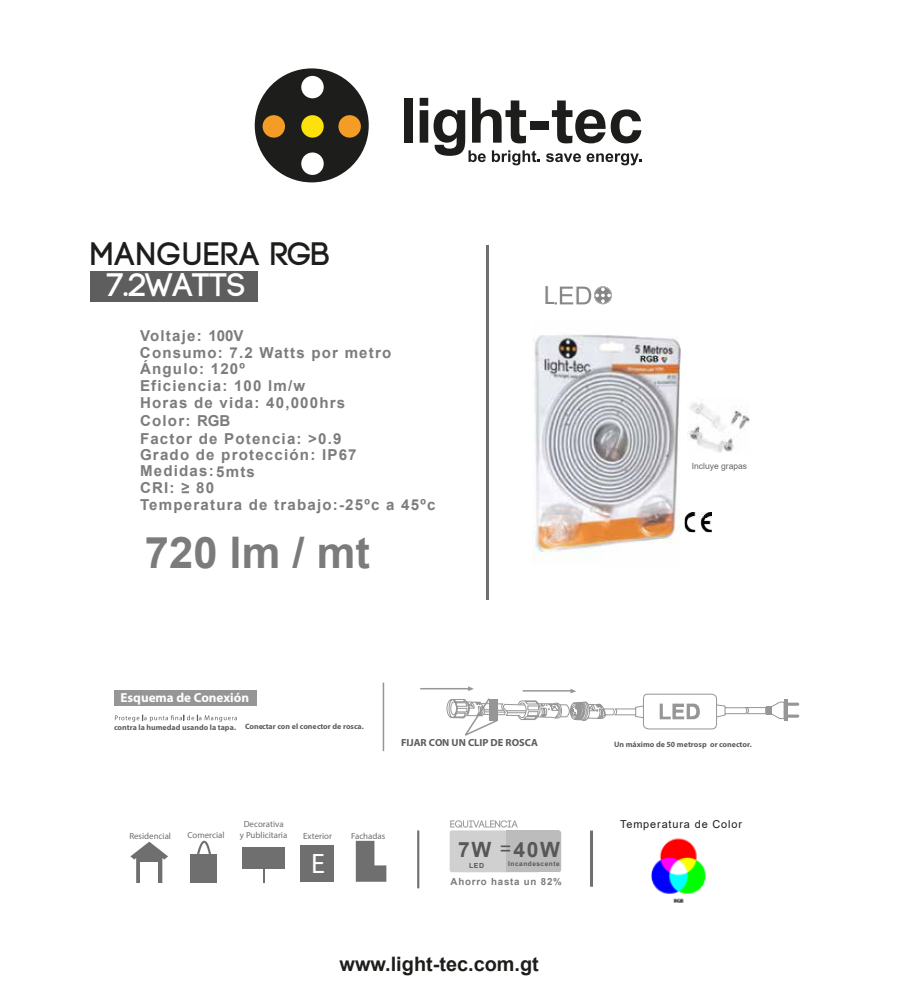
<style>
.page{position:relative;width:918px;height:999px;background:#fff}
.page>*{position:absolute;margin:0;border:0;box-sizing:border-box;transform-origin:0 0}
.t1{font:700 43.5px "Arial";color:#7c7b7b}
.t2{font:700 32.4px "Code";letter-spacing:.06em;color:#1d1d1b}
.t3{font:700 32.4px "Code";color:#fff}
.t4{font:28.2px "Myriad Pro";color:#fff}
.t5{font:700 21px "Arial";color:#575756}
.t6{font:700 19.95px "Arial";color:#1d1d1b}
.t7{font:700 15.15px/16.5px "Arial";letter-spacing:.08em;color:#7c7c7b}
.t8{font:700 13.05px "Myriad Pro";color:#fff}
.t9{font:10.95px "Arial";letter-spacing:.08em;color:#1d1d1b}
.t10{font:700 10.2px "Myriad Pro";color:#5e5d5d}
.t11{font:700 9.75px "Arial";letter-spacing:.08em;color:#7c7b7b}
.t12{font:8.85px/10.6px "Myriad Pro";color:#706f6f;text-align:center}
.t13{font:8.55px "Arial";color:#646363}
.t14{font:700 7.8px "Myriad Pro";color:#5e5d5d}
.t15{font:700 6.9px "Arial";color:#575756}
.t16{font:700 6.45px "Arial";letter-spacing:.08em;color:#575756}
</style>
<div class="page">
<div style="left:91px;top:271px;width:167px;height:30px;background:#5e5e5e"></div>
<hr style="left:486px;top:245px;width:3px;height:355px;background:#706f6f">
<svg style="left:254px;top:72px;width:115px;height:111px"></svg>
<div style="left:255px;top:68px;width:114px;height:114px;background:#1d1d1b;border-radius:50%"></div>
<div style="left:263px;top:115px;width:22px;height:23px;background:#f39d26;border-radius:50%"></div>
<div style="left:301px;top:76px;width:23px;height:22px;background:#fff;border-radius:50%"></div>
<div style="left:301px;top:152px;width:23px;height:23px;background:#fff;border-radius:50%"></div>
<div style="left:301px;top:115px;width:23px;height:23px;background:#fde10b;border-radius:50%"></div>
<div style="left:338px;top:115px;width:23px;height:23px;background:#f39d26;border-radius:50%"></div>
<div style="left:404px;top:98px;width:8px;height:45px;background:#1d1d1b"></div>
<svg style="left:420px;top:98px;width:8px;height:45px"></svg>
<div style="left:530px;top:121px;width:18px;height:8px;background:#1d1d1b"></div>
<svg style="left:552px;top:100px;width:89px;height:43px"></svg>
<svg style="left:434px;top:98px;width:106px;height:67px"></svg>
<svg style="left:546px;top:153px;width:35px;height:9px"></svg>
<svg style="left:587px;top:153px;width:54px;height:12px"></svg>
<img style="left:554px;top:287px;width:19px;height:17px">
<img style="left:576px;top:287px;width:15px;height:17px">
<svg style="left:594px;top:286px;width:18px;height:18px"></svg>
<img style="left:685px;top:513px;width:27px;height:19px">
<img style="left:689px;top:513px;width:23px;height:4px">
<svg style="left:182px;top:482px;width:7px;height:11px"></svg>
<hr style="left:417px;top:830px;width:2px;height:58px;background:#706f6f">
<div style="left:191px;top:854px;width:26px;height:28px;background:#706f6f"></div>
<svg style="left:130px;top:842px;width:38px;height:41px"></svg>
<svg style="left:197px;top:841px;width:14px;height:13px"></svg>
<div style="left:300px;top:845px;width:33px;height:36px;background:#706f6f"></div>
<svg style="left:356px;top:841px;width:30px;height:41px"></svg>
<div style="left:242px;top:847px;width:43px;height:22px;background:#706f6f"></div>
<svg style="left:263px;top:869px;width:2px;height:14px"></svg>
<svg style="left:559px;top:830px;width:2px;height:42px"></svg>
<div style="left:524px;top:830px;width:35px;height:42px;background:#bcbcbc"></div>
<svg style="left:450px;top:820px;width:74px;height:52px;background:#cfcfcf"></svg>
<hr style="left:590px;top:830px;width:3px;height:57px;background:#706f6f">
<svg style="left:115px;top:715px;width:122px;height:7px"></svg>
<svg style="left:420px;top:686px;width:379px;height:50px"></svg>
<div style="left:114px;top:691px;width:143px;height:15px;background:#969696"></div>
<hr style="left:383px;top:682px;width:1px;height:69px;background:#969696">
<img style="left:651px;top:838px;width:54px;height:65px">
<img style="left:533px;top:334px;width:148px;height:226px">
<img style="left:688px;top:403px;width:62px;height:50px">
<h2 class="t2" style="left:91px;top:238px;width:241px">MANGUERA RGB</h2>
<h2 class="t3" style="left:107px;top:269px;width:140px">7.2WATTS</h2>
<p class="t7" style="left:140px;top:320px;width:107px;line-height:32.1px">Voltaje: 100V<br>Ángulo: 120º</p>
<p class="t7" style="left:140px;top:377px;width:167px">Eficiencia: 100 lm/w</p>
<p class="t7" style="left:140px;top:413px;width:218px">Color: RGB<br>Factor de Potencia: &gt;0.9<br>Grado de protección: IP67<br>Medidas:5mts</p>
<p class="t7" style="left:140px;top:496px;width:297px">Temperatura de trabajo:-25ºc a 45ºc</p>
<p class="t7" style="left:140px;top:344px;width:253px">Consumo: 7.2 Watts por metro</p>
<p class="t7" style="left:140px;top:395px;width:207px">Horas de vida: 40,000hrs</p>
<p class="t7" style="left:140px;top:480px;width:36px">CRI:</p>
<p class="t7" style="left:196px;top:480px;width:19px">80</p>
<h1 class="t1" style="left:145px;top:522px;width:227px">720 lm / mt</h1>
<p class="t8" style="left:121px;top:689px;width:130px">Esquema de Conexión</p>
<p class="t14" style="left:114px;top:721px;width:251px">contra la humedad usando la tapa. Conectar con el conector de rosca.</p>
<p class="t13" style="left:692px;top:460px;width:57px">Incluye grapas</p>
<p class="t10" style="left:401px;top:735px;width:138px">FIJAR CON UN CLIP DE ROSCA</p>
<p class="t14" style="left:614px;top:739px;width:139px">Un máximo de 50 metrosp or conector.</p>
<p class="t12" style="left:129px;top:830px;width:43px">Residencial</p>
<p class="t12" style="left:187px;top:829px;width:39px">Comercial</p>
<p class="t12" style="left:240px;top:819px;width:49px">Decorativa<br>y Publicitaria</p>
<p class="t12" style="left:303px;top:830px;width:30px">Exterior</p>
<p class="t12" style="left:351px;top:830px;width:36px">Fachadas</p>
<h3 class="t4" style="left:311px;top:846px;width:15px">E</h3>
<h3 class="t5" style="left:458px;top:834px;width:35px">7W</h3>
<p class="t15" style="left:469px;top:860px;width:16px">LED</p>
<p class="t16" style="left:508px;top:860px;width:53px">Incandescente</p>
<h3 class="t5" style="left:513px;top:835px;width:48px">40W</h3>
<p class="t11" style="left:451px;top:875px;width:113px">Ahorro hasta un 82%</p>
<h3 class="t6" style="left:340px;top:949px;width:201px">www.light-tec.com.gt</h3>
<p class="t9" style="left:620px;top:817px;width:123px">Temperatura de Color</p>
</div>
